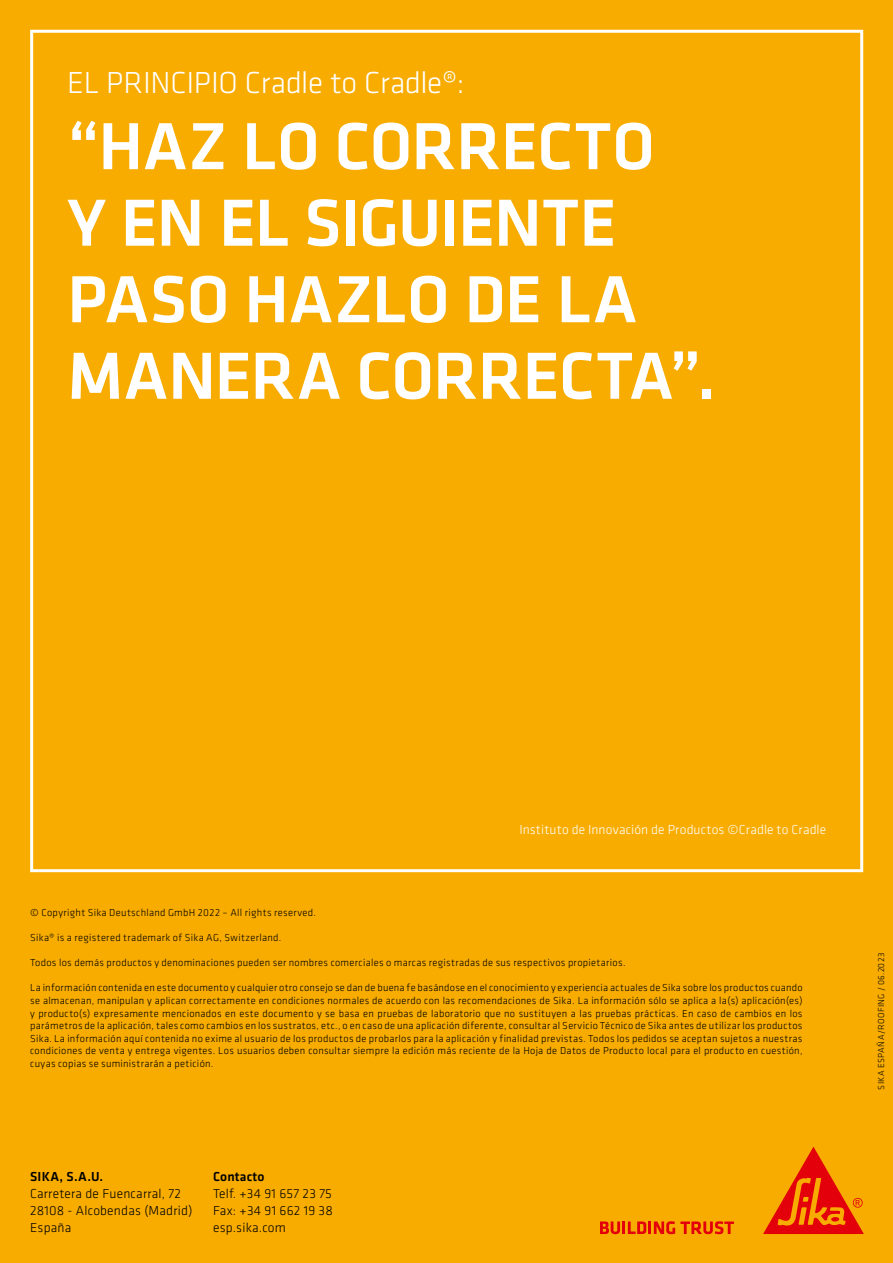
<style>
.page{position:relative;width:893px;height:1263px;background:#f8ac00}
.page>*{position:absolute;margin:0;border:0;box-sizing:border-box;transform-origin:0 0}
.t1{font:500 69px/76.5px "Klavika";letter-spacing:-.005em;color:#fff}
.t2{font:300 31.5px "Klavika";letter-spacing:-.01em;color:#fff}
.t3{font:300 13.5px/17px "Klavika Basic";letter-spacing:.015em;color:#000}
.t4{font:300 13.5px "Klavika";letter-spacing:.01em;color:#fff}
.t5{font:500 13.5px "Klavika Basic";letter-spacing:.015em;color:#000}
.t6{font:300 10.5px/12.6px "Klavika";letter-spacing:.03em;color:#000;text-align:justify}
.t7{font:300 9px "Klavika";letter-spacing:.04em;color:#000}
</style>
<div class="page">
<svg style="left:600px;top:1221px;width:134px;height:13px"></svg>
<svg style="left:763px;top:1147px;width:101px;height:87px"></svg>
<h2 class="t2" style="left:67px;top:63px;width:399px">EL PRINCIPIO Cradle to Cradle®:</h2>
<h1 class="t1" style="left:67px;top:106px;width:650px">“HAZ LO CORRECTO<br>Y EN EL SIGUIENTE<br>PASO HAZLO DE LA<br>MANERA CORRECTA”.</h1>
<p class="t4" style="left:519px;top:821px;width:308px">Instituto de Innovación de Productos ©Cradle to Cradle</p>
<p class="t6" style="left:30px;top:906px;width:287px">© Copyright Sika Deutschland GmbH 2022 – All rights reserved.</p>
<p class="t6" style="left:30px;top:931px;width:253px">Sika® is a registered trademark of Sika AG, Switzerland.</p>
<p class="t6" style="left:30px;top:956px;width:597px">Todos los demás productos y denominaciones pueden ser nombres comerciales o marcas registradas de sus respectivos propietarios.</p>
<p class="t6" style="left:30px;top:981px;width:774px">La información contenida en este documento y cualquier otro consejo se dan de buena fe basándose en el conocimiento y experiencia actuales de Sika sobre los productos cuando se almacenan, manipulan y aplican correctamente en condiciones normales de acuerdo con las recomendaciones de Sika. La información sólo se aplica a la(s) aplicación(es) y producto(s) expresamente mencionados en este documento y se basa en pruebas de laboratorio que no sustituyen a las pruebas prácticas. En caso de cambios en los parámetros de la aplicación, tales como cambios en los sustratos, etc., o en caso de una aplicación diferente, consultar al Servicio Técnico de Sika antes de utilizar los productos Sika. La información aquí contenida no exime al usuario de los productos de probarlos para la aplicación y finalidad previstas. Todos los pedidos se aceptan sujetos a nuestras condiciones de venta y entrega vigentes. Los usuarios deben consultar siempre la edición más reciente de la Hoja de Datos de Producto local para el producto en cuestión, cuyas copias se suministrarán a petición.</p>
<p class="t5" style="left:30px;top:1168px;width:75px">SIKA, S.A.U.</p>
<p class="t3" style="left:30px;top:1185px;width:164px">Carretera de Fuencarral, 72<br>28108 - Alcobendas (Madrid)<br>España</p>
<p class="t5" style="left:213px;top:1168px;width:53px">Contacto</p>
<p class="t3" style="left:213px;top:1185px;width:121px;text-align:justify">Telf. +34 91 657 23 75<br>Fax: +34 91 662 19 38 esp.sika.com</p>
<p class="t7" style="left:876px;top:1089px;width:138px;rotate:-90deg">SIKA ESPAÑA/ROOFING / 06.2023</p>
</div>
